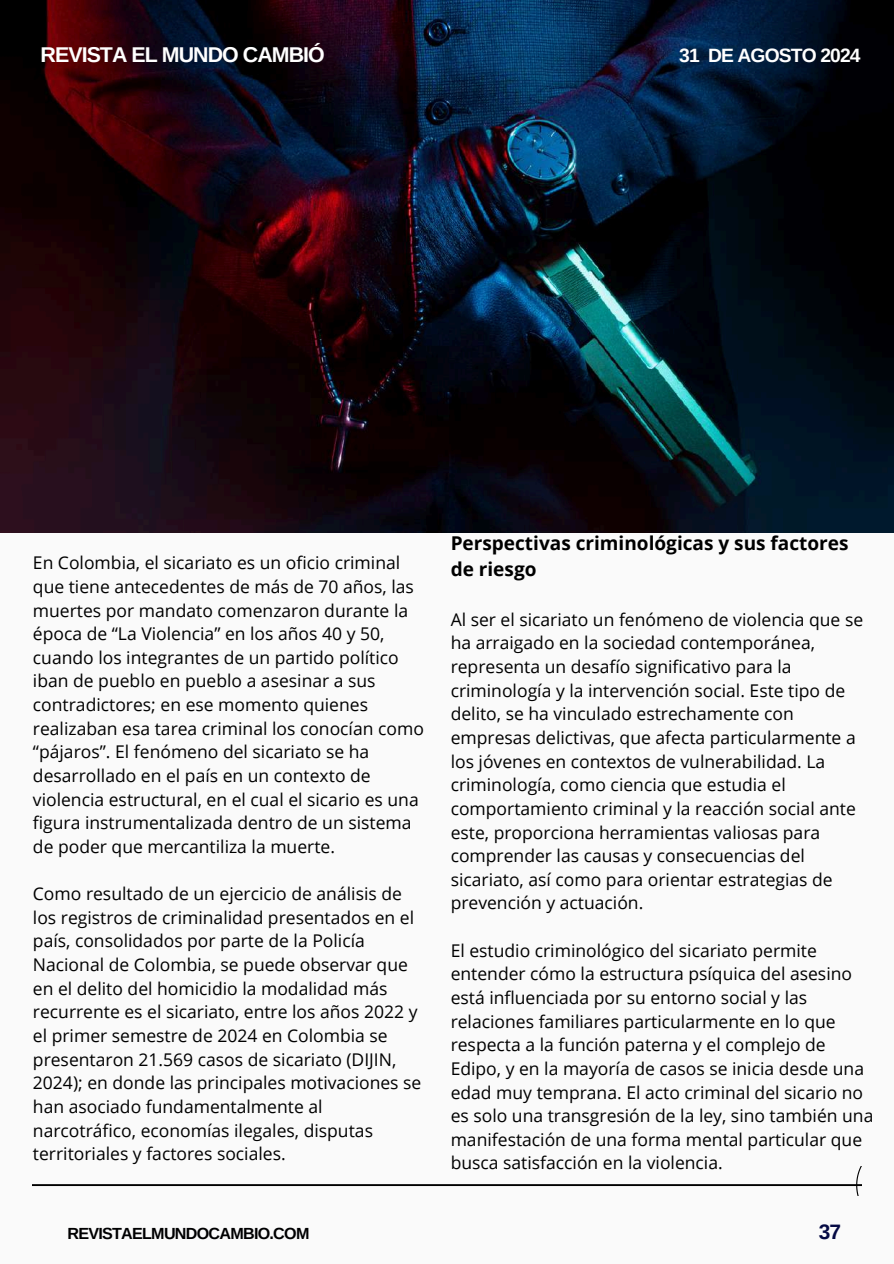
<style>
.page{position:relative;width:894px;height:1264px;background:#fff}
.page>*{position:absolute;margin:0;border:0;box-sizing:border-box;transform-origin:0 0}
.t1{font:700 21.45px "Arimo";letter-spacing:-.045em;color:#fff}
.t2{font:700 20.85px "Arimo";color:#050a44}
.t3{font:700 19.2px "Arimo";letter-spacing:-.045em;color:#fff}
.t4{font:700 19.05px/25.8px "Open Sans";color:#000}
.t5{font:17.55px/23.7px "Open Sans";color:#000}
.t6{font:700 16.05px "Arimo";letter-spacing:-.045em;color:#000001}
</style>
<div class="page">
<div style="left:0;top:0;width:893px;height:1263px;background:#fafafa"></div>
<svg style="left:33px;top:1167px;width:827px;height:28px"></svg>
<img style="left:0;top:0;width:893px;height:532px">
<p class="t1" style="left:41px;top:43px;width:285px">REVISTA EL MUNDO CAMBIÓ</p>
<p class="t3" style="left:679px;top:45px;width:183px">31 DE AGOSTO 2024</p>
<p class="t5" style="left:33px;top:550px;width:392px">En Colombia, el sicariato es un oficio criminal que tiene antecedentes de más de 70 años, las muertes por mandato comenzaron durante la época de “La Violencia” en los años 40 y 50, cuando los integrantes de un partido político iban de pueblo en pueblo a asesinar a sus contradictores; en ese momento quienes realizaban esa tarea criminal los conocían como “pájaros”. El fenómeno del sicariato se ha desarrollado en el país en un contexto de violencia estructural, en el cual el sicario es una figura instrumentalizada dentro de un sistema de poder que mercantiliza la muerte.</p>
<p class="t5" style="left:33px;top:881px;width:390px">Como resultado de un ejercicio de análisis de los registros de criminalidad presentados en el país, consolidados por parte de la Policía Nacional de Colombia, se puede observar que en el delito del homicidio la modalidad más recurrente es el sicariato, entre los años 2022 y el primer semestre de 2024 en Colombia se presentaron 21.569 casos de sicariato (DIJIN, 2024); en donde las principales motivaciones se han asociado fundamentalmente al narcotráfico, economías ilegales, disputas territoriales y factores sociales.</p>
<p class="t4" style="left:450px;top:530px;width:399px">Perspectivas criminológicas y sus factores de riesgo</p>
<p class="t5" style="left:450px;top:607px;width:414px">Al ser el sicariato un fenómeno de violencia que se ha arraigado en la sociedad contemporánea, representa un desafío significativo para la criminología y la intervención social. Este tipo de delito, se ha vinculado estrechamente con empresas delictivas, que afecta particularmente a los jóvenes en contextos de vulnerabilidad. La criminología, como ciencia que estudia el comportamiento criminal y la reacción social ante este, proporciona herramientas valiosas para comprender las causas y consecuencias del sicariato, así como para orientar estrategias de prevención y actuación.</p>
<p class="t5" style="left:450px;top:938px;width:424px">El estudio criminológico del sicariato permite entender cómo la estructura psíquica del asesino está influenciada por su entorno social y las relaciones familiares particularmente en lo que respecta a la función paterna y el complejo de Edipo, y en la mayoría de casos se inicia desde una edad muy temprana. El acto criminal del sicario no es solo una transgresión de la ley, sino también una manifestación de una forma mental particular que busca satisfacción en la violencia.</p>
<p class="t6" style="left:67px;top:1224px;width:243px">REVISTAELMUNDOCAMBIO.COM</p>
<p class="t2" style="left:818px;top:1220px;width:24px">37</p>
</div>
